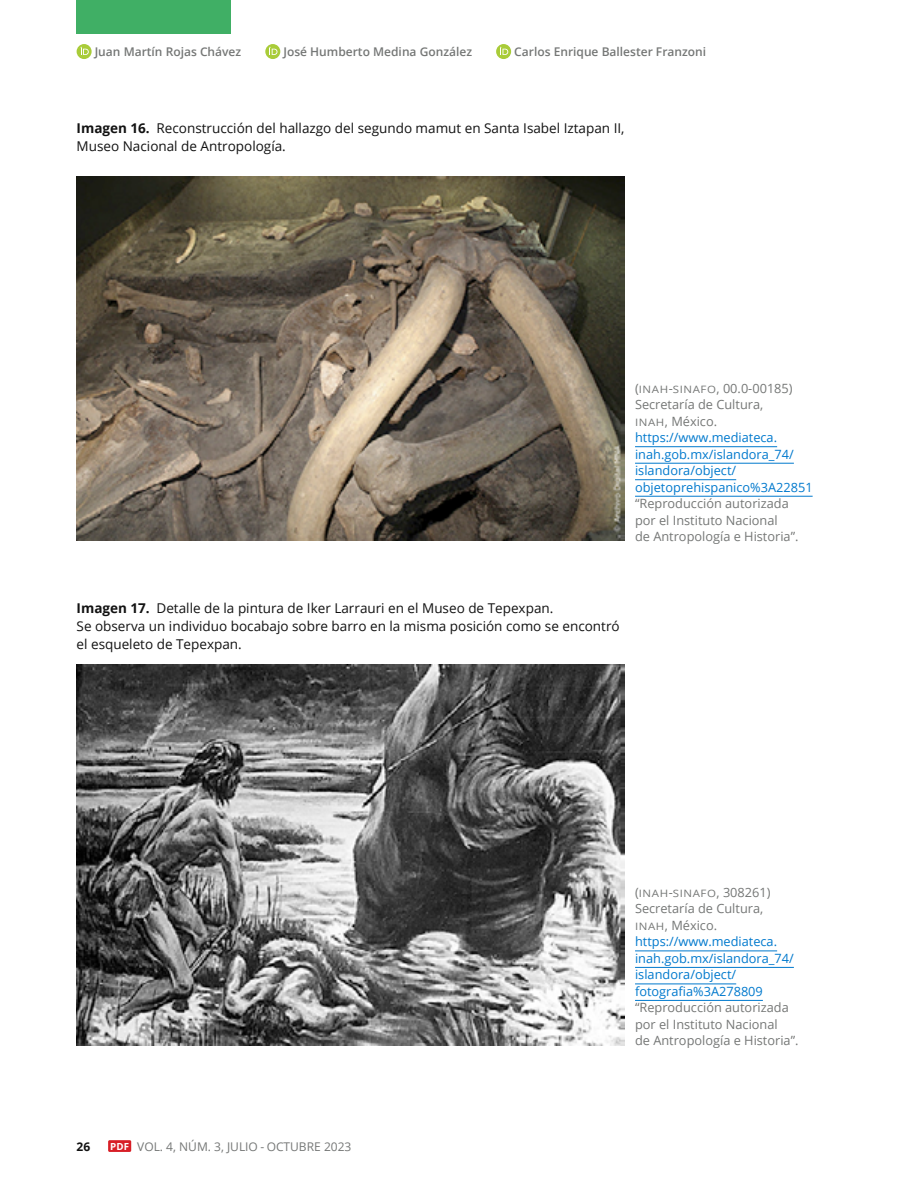
<style>
.page{position:relative;width:915px;height:1191px;background:#fff}
.page>*{position:absolute;margin:0;border:0;box-sizing:border-box;transform-origin:0 0}
.t1{font:13.5px/18px "Open Sans";color:#121212}
.t2{font:12.75px/16.5px "Open Sans";color:#0079cd}
.t3{font:12.75px/16.5px "Open Sans";color:#757776}
.t4{font:600 12px "Open Sans";color:#757776}
.t5{font:12px "Open Sans";color:#757776}
.t6{font:700 12px "Open Sans";color:#121212}
.s1{font-weight:700}
.s2{color:#757776}
.s3{font-size:10.2px;color:#757776}
.s4{font-weight:700;font-size:9.75px;color:#fff}
</style>
<div class="page">
<div style="left:77px;top:0;width:154px;height:33px;background:#40af65"></div>
<img style="left:77px;top:176px;width:547px;height:364px">
<img style="left:77px;top:665px;width:547px;height:380px">
<hr style="left:634px;top:446px;width:142px;height:1px;background:#0079cd">
<hr style="left:634px;top:463px;width:159px;height:1px;background:#0079cd">
<hr style="left:634px;top:479px;width:102px;height:1px;background:#0079cd">
<hr style="left:634px;top:496px;width:178px;height:1px;background:#0079cd">
<hr style="left:634px;top:950px;width:142px;height:1px;background:#0079cd">
<hr style="left:634px;top:967px;width:159px;height:1px;background:#0079cd">
<hr style="left:634px;top:983px;width:102px;height:1px;background:#0079cd">
<hr style="left:634px;top:1000px;width:128px;height:1px;background:#0079cd">
<div style="left:108px;top:1140px;width:23px;height:12px;background:#d81f27;border-radius:2px"></div>
<div style="left:77px;top:44px;width:15px;height:15px;background:#a9cc39;border-radius:50%"></div>
<svg style="left:81px;top:47px;width:8px;height:8px"></svg>
<div style="left:265px;top:44px;width:15px;height:15px;background:#a9cc39;border-radius:50%"></div>
<svg style="left:269px;top:47px;width:8px;height:8px"></svg>
<div style="left:496px;top:44px;width:15px;height:15px;background:#a9cc39;border-radius:50%"></div>
<svg style="left:500px;top:47px;width:8px;height:8px"></svg>
<p class="t4" style="left:95px;top:43px;width:148px">Juan Martín Rojas Chávez</p>
<p class="t4" style="left:283px;top:43px;width:190px">José Humberto Medina González</p>
<p class="t4" style="left:514px;top:43px;width:193px">Carlos Enrique Ballester Franzoni</p>
<p class="t1" style="left:77px;top:119px;width:549px"><span class="s1">Imagen 16.</span> Reconstrucción del hallazgo del segundo mamut en Santa Isabel Iztapan II,<br>Museo Nacional de Antropología.</p>
<p class="t2" style="left:634px;top:379px;width:179px"><span class="s2">(</span><span class="s3">INAH</span><span class="s2">-</span><span class="s3">SINAFO</span><span class="s2">, 00.0-00185)<br>Secretaría de Cultura,<br></span><span class="s3">INAH</span><span class="s2">, México. </span>https://www.mediateca. inah.gob.mx/islandora_74/ islandora/object/ objetoprehispanico%3A22851</p>
<p class="t3" style="left:634px;top:495px;width:165px">“Reproducción autorizada por el Instituto Nacional<br>de Antropología e Historia”.</p>
<p class="t1" style="left:77px;top:599px;width:544px"><span class="s1">Imagen 17.</span> Detalle de la pintura de Iker Larrauri en el Museo de Tepexpan.<br>Se observa un individuo bocabajo sobre barro en la misma posición como se encontró el esqueleto de Tepexpan.</p>
<p class="t6" style="left:77px;top:1137px;width:15px">26</p>
<p class="t5" style="left:110px;top:1138px;width:242px"><span class="s4">PDF</span> VOL. 4, NÚM. 3, JULIO - OCTUBRE 2023</p>
<p class="t2" style="left:634px;top:883px;width:160px"><span class="s2">(</span><span class="s3">INAH</span><span class="s2">-</span><span class="s3">SINAFO</span><span class="s2">, 308261)<br>Secretaría de Cultura,<br></span><span class="s3">INAH</span><span class="s2">, México. </span>https://www.mediateca. inah.gob.mx/islandora_74/ islandora/object/ fotografia%3A278809</p>
<p class="t3" style="left:634px;top:999px;width:165px">“Reproducción autorizada por el Instituto Nacional<br>de Antropología e Historia”.</p>
</div>
